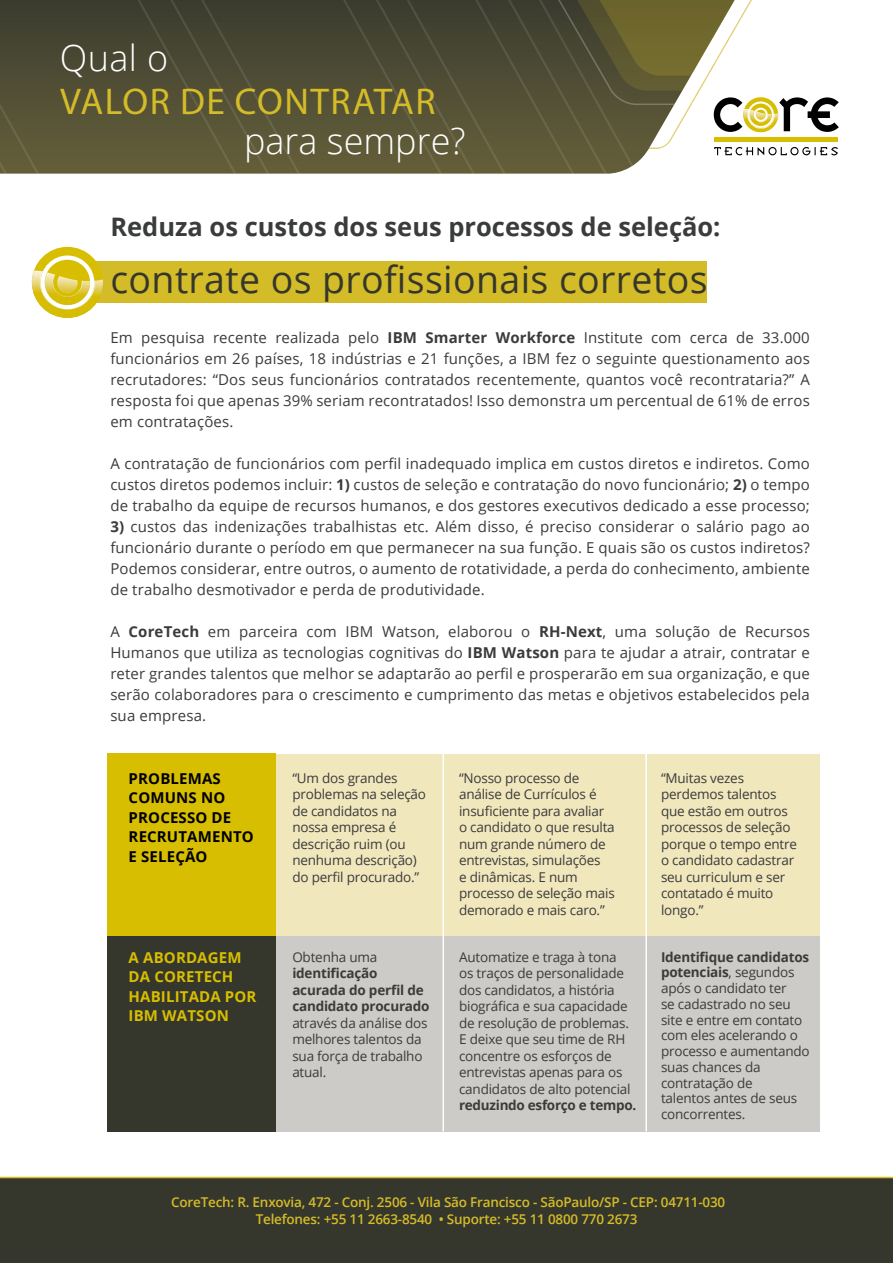
<style>
.page{position:relative;width:893px;height:1263px;background:#fff}
.page>*{position:absolute;margin:0;border:0;box-sizing:border-box;transform-origin:0 0}
.t1{font:37.5px "Open Sans";letter-spacing:.01em;color:#36372c}
.t2{font:37.35px "Myriad Pro";letter-spacing:.04em;color:#d4bc28}
.t3{font:300 36px "Open Sans";color:#fff}
.t4{font:700 25.5px "Open Sans";color:#3a3b3b}
.t5{font:15px/21px "Open Sans";letter-spacing:.01em;color:#3a3b3b;text-align:justify}
.t6{font:700 15px/19.5px "Open Sans";letter-spacing:.01em;color:#000}
.t7{font:700 15px/19.5px "Open Sans";letter-spacing:.01em;color:#d8be00}
.t8{font:13.5px/16.5px "Open Sans";letter-spacing:-.015em;color:#3a3b3b}
.t9{font:600 13.5px/16.5px "Open Sans";letter-spacing:-.015em;color:#d4bc28;text-align:center}
.t10{font:700 13.5px/16.5px "Open Sans";letter-spacing:-.015em;color:#3a3b3b}
.s1{font-weight:700}
</style>
<div class="page">
<div style="left:0;top:1178px;width:893px;height:85px;background:#36372c"></div>
<div style="left:96px;top:261px;width:611px;height:42px;background:#d4bc28"></div>
<svg style="left:0;top:0;width:70px;height:174px;background:#504d35"></svg>
<svg style="left:70px;top:0;width:78px;height:174px;background:#504d34"></svg>
<svg style="left:148px;top:0;width:584px;height:174px;background:#59563e"></svg>
<svg style="left:549px;top:0;width:290px;height:132px"></svg>
<img style="left:743px;top:109px;width:35px;height:23px">
<div style="left:714px;top:137px;width:124px;height:5px;background:#d8be00"></div>
<svg style="left:714px;top:147px;width:124px;height:8px"></svg>
<svg style="left:34px;top:247px;width:67px;height:23px"></svg>
<img style="left:32px;top:270px;width:71px;height:48px">
<div style="left:276px;top:754px;width:544px;height:182px;background:#f1e7bd"></div>
<div style="left:276px;top:936px;width:544px;height:195px;background:#cdcbc7"></div>
<div style="left:107px;top:753px;width:168px;height:183px;background:#d8be00"></div>
<div style="left:107px;top:936px;width:168px;height:195px;background:#36372c"></div>
<hr style="left:645px;top:753px;width:2px;height:378px;background:#fff">
<hr style="left:442px;top:753px;width:2px;height:378px;background:#fff">
<hr style="left:0;top:1177px;width:893px;height:1px;background:#d4bc28">
<h3 class="t3" style="left:60px;top:34px;width:110px">Qual o</h3>
<h2 class="t2" style="left:60px;top:79px;width:377px">VALOR DE CONTRATAR</h2>
<h3 class="t3" style="left:244px;top:116px;width:223px">para sempre?</h3>
<h3 class="t4" style="left:110px;top:209px;width:612px">Reduza os custos dos seus processos de seleção:</h3>
<h1 class="t1" style="left:110px;top:254px;width:599px">contrate os profissionais corretos</h1>
<p class="t5" style="left:110px;top:327px;width:701px">Em pesquisa recente realizada pelo <span class="s1">IBM Smarter Workforce</span> Institute com cerca de 33.000 funcionários em 26 países, 18 indústrias e 21 funções, a IBM fez o seguinte questionamento aos recrutadores: “Dos seus funcionários contratados recentemente, quantos você recontrataria?” A resposta foi que apenas 39% seriam recontratados! Isso demonstra um percentual de 61% de erros em contratações.</p>
<p class="t5" style="left:110px;top:453px;width:701px">A contratação de funcionários com perfil inadequado implica em custos diretos e indiretos. Como custos diretos podemos incluir: <span class="s1">1)</span> custos de seleção e contratação do novo funcionário; <span class="s1">2)</span> o tempo de trabalho da equipe de recursos humanos, e dos gestores executivos dedicado a esse processo;</p>
<p class="t5" style="left:110px;top:516px;width:701px"><span class="s1">3)</span> custos das indenizações trabalhistas etc. Além disso, é preciso considerar o salário pago ao funcionário durante o período em que permanecer na sua função. E quais são os custos indiretos?<br>Podemos considerar, entre outros, o aumento de rotatividade, a perda do conhecimento, ambiente de trabalho desmotivador e perda de produtividade.</p>
<p class="t5" style="left:110px;top:621px;width:701px">A <span class="s1">CoreTech</span> em parceira com IBM Watson, elaborou o <span class="s1">RH-Next</span>, uma solução de Recursos Humanos que utiliza as tecnologias cognitivas do <span class="s1">IBM Watson</span> para te ajudar a atrair, contratar e reter grandes talentos que melhor se adaptarão ao perfil e prosperarão em sua organização, e que serão colaboradores para o crescimento e cumprimento das metas e objetivos estabelecidos pela sua empresa.</p>
<p class="t6" style="left:129px;top:768px;width:127px">PROBLEMAS<br>COMUNS NO<br>PROCESSO DE<br>RECRUTAMENTO<br>E SELEÇÃO</p>
<p class="t7" style="left:129px;top:947px;width:129px">A ABORDAGEM<br>DA CORETECH<br>HABILITADA POR<br>IBM WATSON</p>
<p class="t8" style="left:292px;top:769px;width:135px">“Um dos grandes problemas na seleção de candidatos na nossa empresa é descrição ruim (ou nenhuma descrição) do perfil procurado.”</p>
<p class="t8" style="left:292px;top:948px;width:87px">Obtenha uma</p>
<p class="t10" style="left:292px;top:965px;width:139px">identificação acurada do perfil de candidato procurado</p>
<p class="t8" style="left:292px;top:1014px;width:137px">através da análise dos melhores talentos da sua força de trabalho atual.</p>
<p class="t8" style="left:459px;top:769px;width:157px">“Nosso processo de análise de Currículos é insuficiente para avaliar o candidato o que resulta num grande número de entrevistas, simulações<br>e dinâmicas. E num processo de seleção mais demorado e mais caro.”</p>
<p class="t8" style="left:459px;top:948px;width:173px">Automatize e traga à tona os traços de personalidade dos candidatos, a história biográfica e sua capacidade de resolução de problemas.<br>E deixe que seu time de RH concentre os esforços de entrevistas apenas para os candidatos de alto potencial</p>
<p class="t10" style="left:459px;top:1097px;width:179px">reduzindo esforço e tempo.</p>
<p class="t8" style="left:661px;top:769px;width:137px">“Muitas vezes perdemos talentos que estão em outros processos de seleção porque o tempo entre o candidato cadastrar seu curriculum e ser contatado é muito longo.”</p>
<p class="t8" style="left:661px;top:948px;width:150px;line-height:15.8px"><span class="s1">Identifique candidatos potenciais</span>, segundos após o candidato ter<br>se cadastrado no seu site e entre em contato com eles acelerando o processo e aumentando suas chances da contratação de<br>talentos antes de seus concorrentes.</p>
<p class="t9" style="left:171px;top:1194px;width:556px">CoreTech: R. Enxovia, 472 - Conj. 2506 - Vila São Francisco - SãoPaulo/SP - CEP: 04711-030<br>Telefones: +55 11 2663-8540 • Suporte: +55 11 0800 770 2673</p>
</div>
